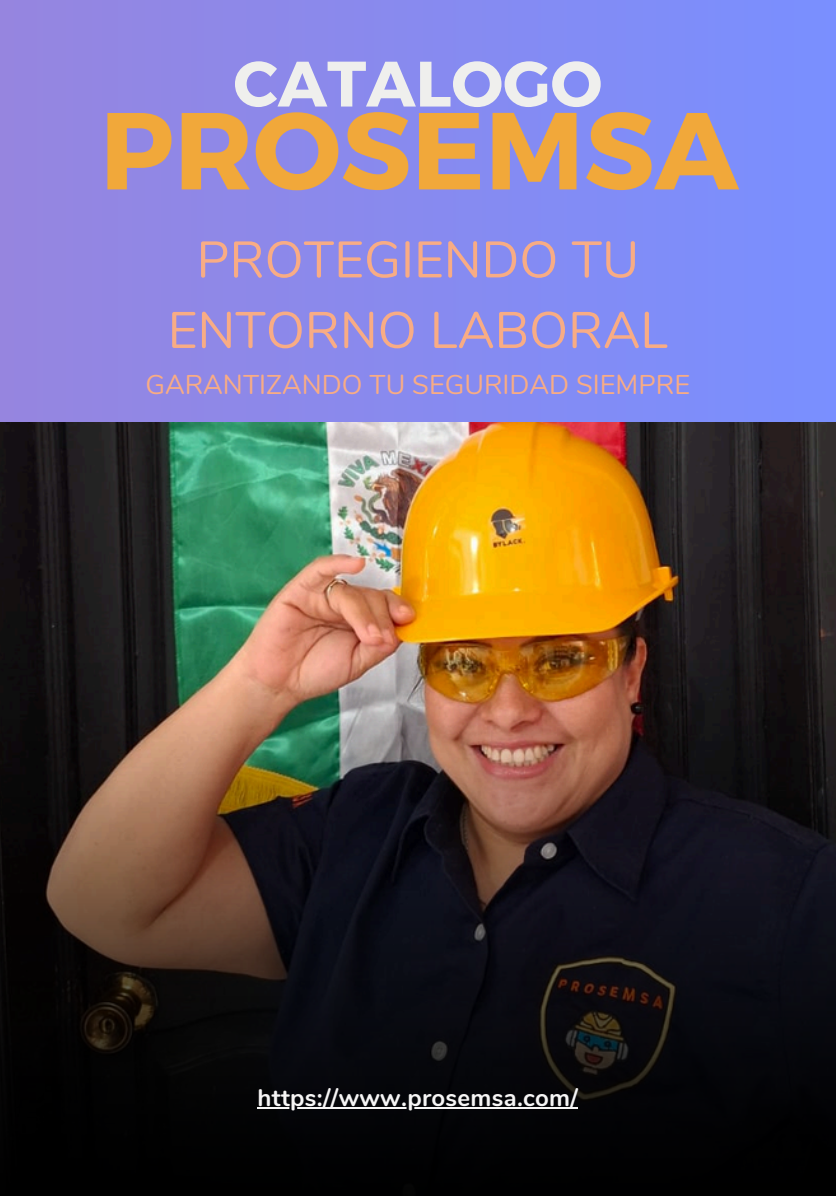
<style>
.page{position:relative;width:836px;height:1196px;background:#fff}
.page>*{position:absolute;margin:0;border:0;box-sizing:border-box;transform-origin:0 0}
.t1{font:700 109.2px "Montserrat";color:#f1a83a}
.t2{font:700 64px "Montserrat";color:#efefed}
.t3{font:51px/70.4px "Nunito";color:#f8ac85;text-align:center}
.t4{font:27px "Nunito";color:#f8ac85}
.t5{font:700 24px "Nunito";letter-spacing:.01em;color:#f6f5f5}
</style>
<div class="page">
<img style="left:0;top:0;width:835px;height:1195px">
<hr style="left:257px;top:1107px;width:321px;height:1px;background:#f6f5f5">
<h2 class="t2" style="left:233px;top:42px;width:370px">CATALOGO</h2>
<h1 class="t1" style="left:100px;top:79px;width:640px">PROSEMSA</h1>
<h3 class="t3" style="left:168px;top:225px;width:501px">PROTEGIENDO TU<br>ENTORNO LABORAL</h3>
<h3 class="t4" style="left:145px;top:367px;width:546px">GARANTIZANDO TU SEGURIDAD SIEMPRE</h3>
<p class="t5" style="left:257px;top:1081px;width:322px">https://www.prosemsa.com/</p>
</div>
